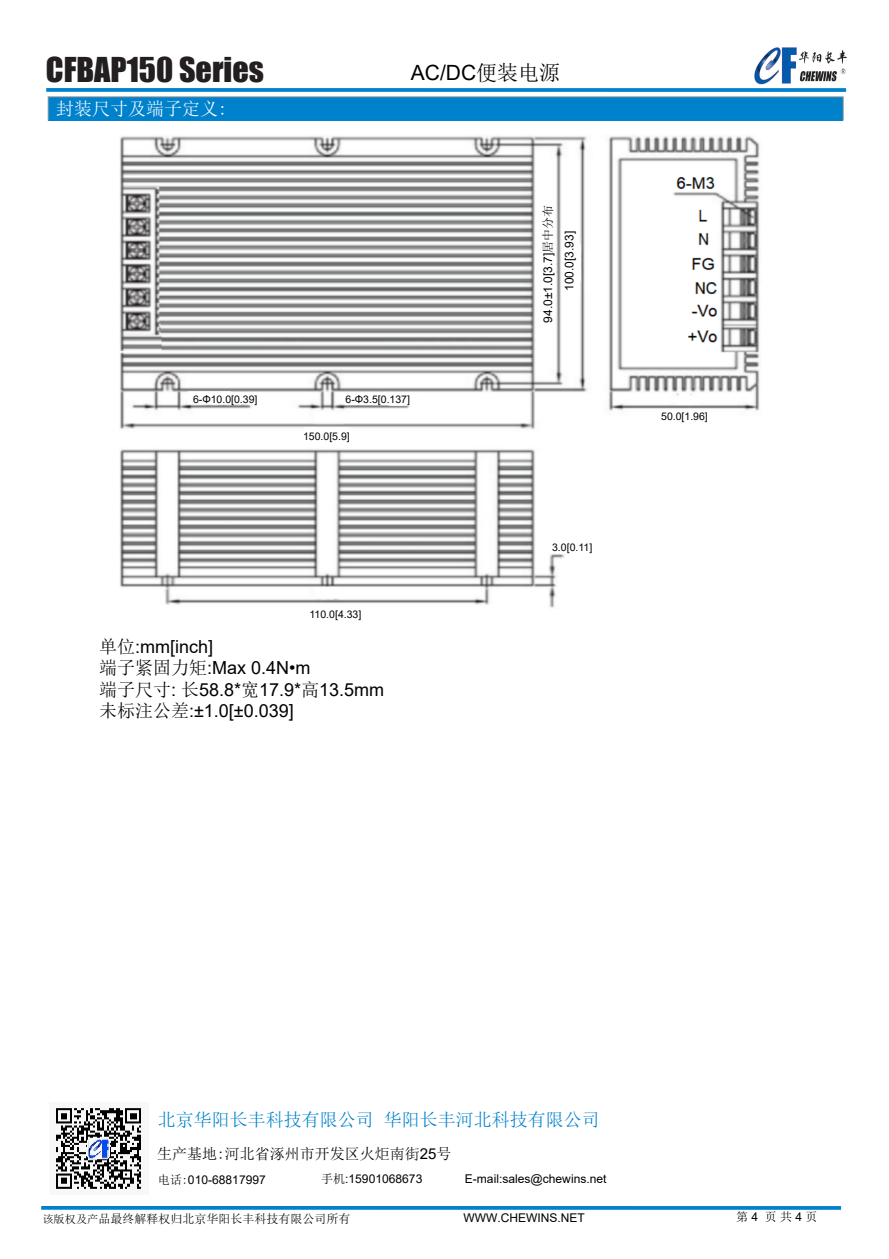
<style>
.page{position:relative;width:889px;height:1259px;background:#fff}
.page>*{position:absolute;margin:0;border:0;box-sizing:border-box;transform-origin:0 0}
.t1{font:31.5px "Impact";color:#231f20}
.t2{font:21px "Arial";color:#000}
.t3{font:18px/21.6px "Arial";color:#000}
.t4{font:18px "Sim Sun";color:#0081cc}
.t5{font:18px "Sim Sun";color:#fff}
.t6{font:15px "Sim Sun";color:#000}
.t7{font:12.15px "Arial";color:#000}
.t8{font:12px "Arial";color:#000}
.t9{font:12px "Sim Sun";color:#000}
.t10{font:10.5px "Arial";color:#000}
.s1{font-family:"Sim Sun"}
.s2{font-family:"Arial"}
.s3{font-size:11.1px}
</style>
<div class="page">
<svg style="left:46px;top:88px;width:800px;height:4px;background:#0f88ce"></svg>
<div style="left:48px;top:97px;width:795px;height:23px;background:#0081cc"></div>
<hr style="left:48px;top:96px;width:795px;height:1px;background:#999">
<svg style="left:48px;top:96px;width:1px;height:25px"></svg>
<svg style="left:843px;top:97px;width:1px;height:24px"></svg>
<svg style="left:41px;top:1206px;width:800px;height:4px;background:#0f88ce"></svg>
<img style="left:754px;top:47px;width:92px;height:38px">
<img style="left:56px;top:1108px;width:85px;height:81px">
<img style="left:120px;top:136px;width:640px;height:472px">
<h1 class="t1" style="left:46px;top:45px;width:219px">CFBAP150 Series</h1>
<p class="t2" style="left:411px;top:59px;width:151px">AC/DC<span class="s1">便装电源</span></p>
<p class="t5" style="left:56px;top:100px;width:173px">封装尺寸及端子定义:</p>
<p class="t10" style="left:193px;top:392px;width:66px">6-Φ10.0[0.39]</p>
<p class="t10" style="left:346px;top:392px;width:66px">6-Φ3.5[0.137]</p>
<p class="t10" style="left:303px;top:429px;width:48px">150.0[5.9]</p>
<p class="t10" style="left:310px;top:607px;width:53px">110.0[4.33]</p>
<p class="t3" style="left:99px;top:635px;width:287px"><span class="s1">单位</span>:mm[inch]<br><span class="s1">端子紧固力矩</span>:Max 0.4N•m<br><span class="s1">端子尺寸</span>: <span class="s1">长</span>58.8*<span class="s1">宽</span>17.9*<span class="s1">高</span>13.5mm<span class="s1">未标注公差</span>:±1.0[±0.039]</p>
<p class="t8" style="left:540px;top:322px;width:119px;rotate:-90deg">94.0±1.0[3.7]<span class="s1">居中分布</span></p>
<p class="t8" style="left:561px;top:291px;width:62px;rotate:-90deg">100.0[3.93]</p>
<p class="t10" style="left:552px;top:540px;width:42px">3.0[0.11]</p>
<p class="t10" style="left:661px;top:409px;width:48px">50.0[1.96]</p>
<p class="t4" style="left:158px;top:1111px;width:444px">北京华阳长丰科技有限公司 华阳长丰河北科技有限公司</p>
<p class="t6" style="left:157px;top:1146px;width:296px">生产基地:河北省涿州市开发区火炬南街<span class="s2">25</span>号</p>
<p class="t7" style="left:158px;top:1171px;width:110px"><span class="s1">电话:</span>010-68817997</p>
<p class="t7" style="left:321px;top:1170px;width:103px"><span class="s1">手机</span>:15901068673</p>
<p class="t7" style="left:465px;top:1170px;width:143px">E-mail:sales@chewins.net</p>
<p class="t9" style="left:42px;top:1212px;width:309px"><span class="s3">该版权及产</span>品最终解释权归北京华阳长丰科技有限公司所有</p>
<p class="t8" style="left:463px;top:1210px;width:123px">WWW.CHEWINS.NET</p>
<p class="t9" style="left:736px;top:1211px;width:83px">第 <span class="s2">4</span> 页共 <span class="s2">4</span> 页</p>
</div>
